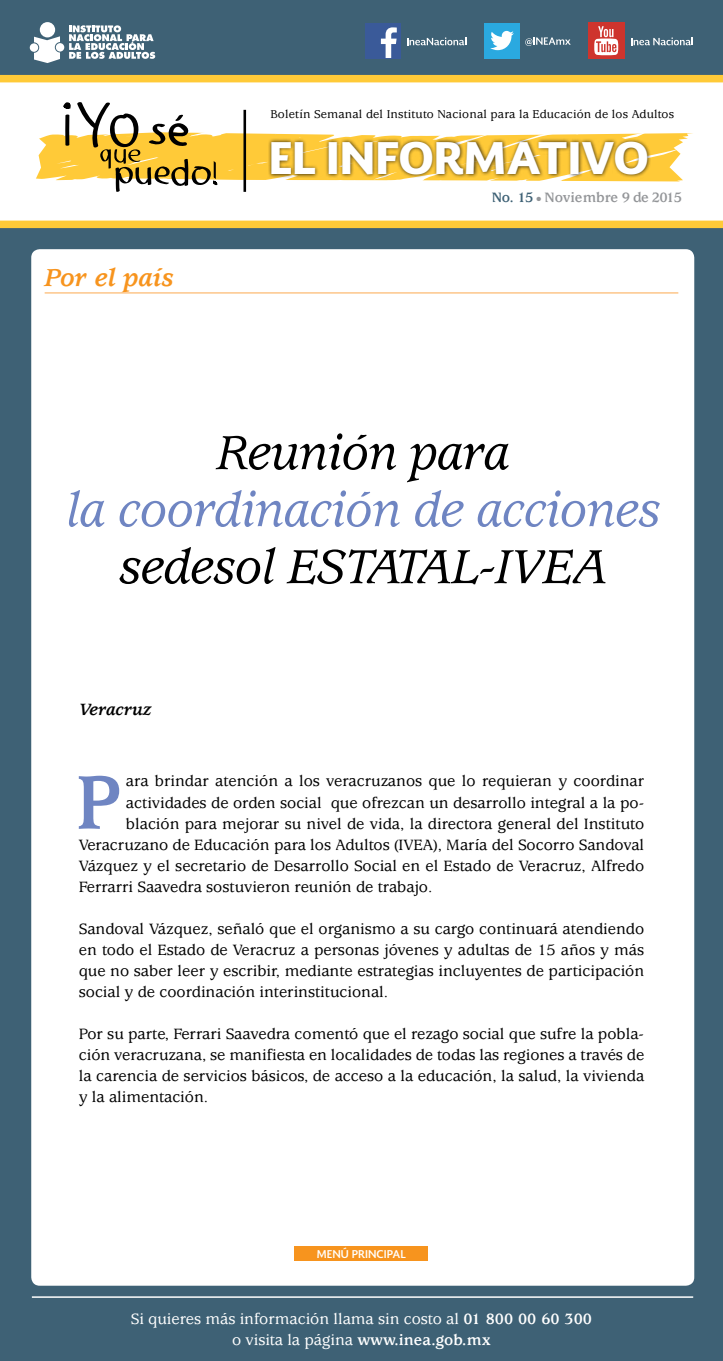
<style>
.page{position:relative;width:723px;height:1361px;background:#fff}
.page>*{position:absolute;margin:0;border:0;box-sizing:border-box;transform-origin:0 0}
.t1{font:700 83.55px "Usherwood Std";color:#6f85c2}
.t2{font:italic 500 52.5px "Usherwood Std";letter-spacing:-.01em;color:#000}
.t3{font:italic 500 52.5px "Usherwood Std";letter-spacing:-.01em;color:#6f85c2}
.t4{font:900 42.45px "Soberana Sans";color:#fff}
.t5{font:italic 700 27px "Usherwood Std";color:#f7941e}
.t6{font:italic 700 18px "Usherwood Std";color:#000}
.t7{font:500 16.5px/21px "Usherwood Std";color:#000;text-align:justify}
.t8{font:500 16.5px/21px "Usherwood Std";color:#fff;text-align:center}
.t9{font:700 15px "Usherwood Std";letter-spacing:-.02em;color:#939598}
.t10{font:500 12.45px "Usherwood Std";letter-spacing:.015em;color:#000}
.t11{font:700 10.5px "Soberana Sans";color:#fff}
.s1{color:#3e6175}
.s2{font-weight:700}
</style>
<div class="page">
<div style="left:0;top:225px;width:723px;height:1136px;background:#3e6175"></div>
<div style="left:0;top:0;width:723px;height:77px;background:#3e6175"></div>
<svg style="left:36px;top:102px;width:657px;height:90px"></svg>
<div style="left:268px;top:138px;width:382px;height:41px;background:#000;opacity:.75"></div>
<hr style="left:243px;top:110px;width:3px;height:82px;background:#000">
<svg style="left:407px;top:37px;width:59px;height:8px"></svg>
<svg style="left:525px;top:37px;width:45px;height:9px"></svg>
<svg style="left:631px;top:37px;width:62px;height:8px"></svg>
<div style="left:365px;top:23px;width:35px;height:35px;background:#3a5a99"></div>
<svg style="left:381px;top:27px;width:16px;height:31px"></svg>
<div style="left:484px;top:23px;width:36px;height:35px;background:#2aa9e0"></div>
<svg style="left:490px;top:31px;width:24px;height:19px"></svg>
<div style="left:588px;top:23px;width:36px;height:36px;background:#ce342d"></div>
<svg style="left:594px;top:26px;width:24px;height:29px"></svg>
<div style="left:0;top:221px;width:723px;height:7px;background:#ffca38"></div>
<div style="left:0;top:75px;width:723px;height:7px;background:#ffca38"></div>
<div style="left:40px;top:22px;width:15px;height:15px;background:#fff;border-radius:50%"></div>
<svg style="left:69px;top:25px;width:86px;height:34px"></svg>
<svg style="left:34px;top:36px;width:26px;height:27px"></svg>
<div style="left:30px;top:43px;width:8px;height:9px;background:#fff;border-radius:50%"></div>
<div style="left:56px;top:43px;width:8px;height:9px;background:#fff;border-radius:50%"></div>
<div style="left:31px;top:249px;width:663px;height:1036px;background:#fff;border-radius:9px"></div>
<hr style="left:32px;top:1296px;width:661px;height:2px;background:#fff">
<hr style="left:45px;top:292px;width:633px;height:2px;background:#fdc689">
<div style="left:294px;top:1246px;width:134px;height:14px;background:#f7941e"></div>
<p class="t10" style="left:270px;top:108px;width:405px">Boletín Semanal del Instituto Nacional para la Educación de los Adultos</p>
<h3 class="t4" style="left:269px;top:128px;width:382px">EL INFORMATIVO</h3>
<h3 class="t5" style="left:45px;top:263px;width:131px">Por el país</h3>
<p class="t9" style="left:492px;top:189px;width:192px"><span class="s1">No. 15</span> ● Noviembre 9 de 2015</p>
<h2 class="t2" style="left:217px;top:424px;width:294px">Reunión para</h2>
<h2 class="t3" style="left:66px;top:481px;width:596px">la coordinación de acciones</h2>
<h2 class="t2" style="left:119px;top:538px;width:490px">sedesol estatal-ivea</h2>
<p class="t6" style="left:79px;top:700px;width:74px">Veracruz</p>
<h1 class="t1" style="left:75px;top:756px;width:48px">P</h1>
<p class="t7" style="left:126px;top:771px;width:520px">ara brindar atención a los veracruzanos que lo requieran y coordinar</p>
<p class="t7" style="left:126px;top:792px;width:520px">actividades de orden social que ofrezcan un desarrollo integral a la po-</p>
<p class="t7" style="left:126px;top:813px;width:520px">blación para mejorar su nivel de vida, la directora general del Instituto</p>
<p class="t7" style="left:79px;top:834px;width:567px">Veracruzano de Educación para los Adultos (IVEA), María del Socorro Sandoval</p>
<p class="t7" style="left:79px;top:855px;width:567px">Vázquez y el secretario de Desarrollo Social en el Estado de Veracruz, Alfredo</p>
<p class="t7" style="left:79px;top:876px;width:355px">Ferrarri Saavedra sostuvieron reunión de trabajo.</p>
<p class="t7" style="left:79px;top:918px;width:567px">Sandoval Vázquez, señaló que el organismo a su cargo continuará atendiendo en todo el Estado de Veracruz a personas jóvenes y adultas de 15 años y más que no saber leer y escribir, mediante estrategias incluyentes de participación social y de coordinación interinstitucional.</p>
<p class="t7" style="left:79px;top:1023px;width:567px">Por su parte, Ferrari Saavedra comentó que el rezago social que sufre la pobla&shy;ción veracruzana, se manifiesta en localidades de todas las regiones a través de la carencia de servicios básicos, de acceso a la educación, la salud, la vivienda y la alimentación.</p>
<p class="t11" style="left:317px;top:1246px;width:91px">MENÚ PRINCIPAL</p>
<p class="t8" style="left:131px;top:1308px;width:463px">Si quieres más información llama sin costo al <span class="s2">01 800 00 60 300 </span>o visita la página <span class="s2">www.inea.gob.mx</span></p>
</div>
